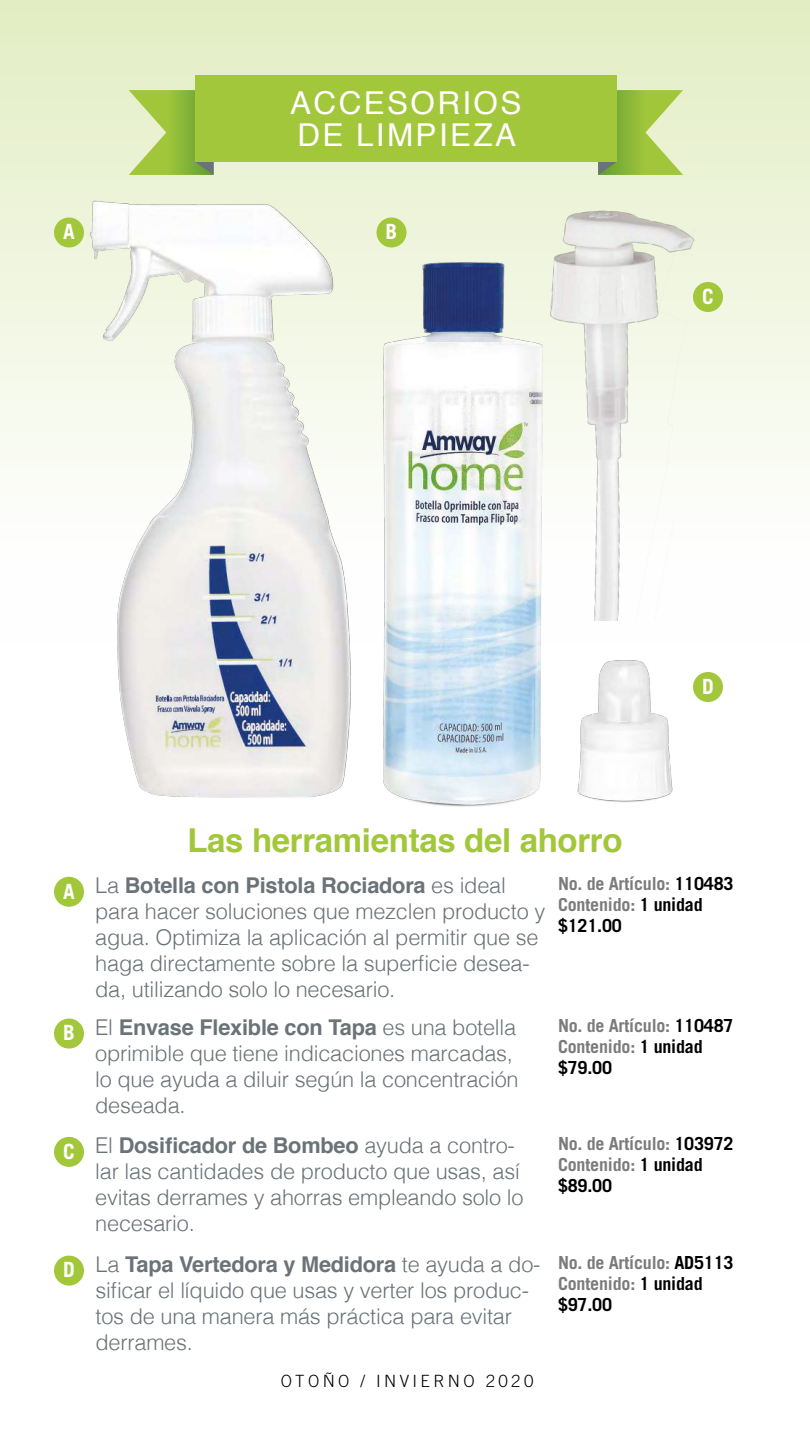
<style>
.page{position:relative;width:810px;height:1440px;background:#fff}
.page>*{position:absolute;margin:0;border:0;box-sizing:border-box;transform-origin:0 0}
.t1{font:700 33px "Helvetica";letter-spacing:-.01em;color:#a2c73b}
.t2{font:31.5px/32.2px "Helvetica";letter-spacing:.075em;color:#fff}
.t3{font:300 21.75px/26.1px "Helvetica";letter-spacing:-.01em;color:#6a7378}
.t4{font:700 21px "Trade Gothic LT Std";color:#fff}
.t5{font:700 18px/21px "Trade Gothic LT Std";letter-spacing:-.01em;color:#7c7b7b}
.t6{font:300 16.88px "Trade Gothic LT Std";letter-spacing:.2em;color:#000}
.s1{font-weight:700}
.s2{color:#000}
</style>
<div class="page">
<div style="left:0;top:1px;width:810px;height:641px;background:linear-gradient(to bottom,#e3eec4,#fff)"></div>
<img style="left:378px;top:252px;width:169px;height:555px">
<img style="left:540px;top:205px;width:156px;height:416px">
<img style="left:577px;top:660px;width:96px;height:142px">
<img style="left:70px;top:177px;width:294px;height:621px">
<div style="left:195px;top:75px;width:422px;height:87px;background:#a2c73b"></div>
<svg style="left:129px;top:90px;width:85px;height:85px"></svg>
<svg style="left:598px;top:90px;width:85px;height:85px"></svg>
<div style="left:376px;top:218px;width:30px;height:30px;background:#a2c73b;border-radius:50%"></div>
<div style="left:693px;top:282px;width:30px;height:30px;background:#a2c73b;border-radius:50%"></div>
<div style="left:693px;top:672px;width:30px;height:30px;background:#a2c73b;border-radius:50%"></div>
<div style="left:54px;top:218px;width:30px;height:30px;background:#a2c73b;border-radius:50%"></div>
<div style="left:54px;top:877px;width:30px;height:30px;background:#a2c73b;border-radius:50%"></div>
<div style="left:54px;top:1019px;width:30px;height:30px;background:#a2c73b;border-radius:50%"></div>
<div style="left:54px;top:1137px;width:30px;height:30px;background:#a2c73b;border-radius:50%"></div>
<div style="left:54px;top:1256px;width:30px;height:30px;background:#a2c73b;border-radius:50%"></div>
<p class="t4" style="left:63px;top:219px;width:13px">A</p>
<h2 class="t2" style="left:290px;top:88px;width:233px">ACCESORIOS<br>DE LIMPIEZA</h2>
<p class="t4" style="left:386px;top:219px;width:13px">B</p>
<p class="t4" style="left:702px;top:283px;width:13px">C</p>
<p class="t4" style="left:702px;top:673px;width:13px">D</p>
<p class="t4" style="left:63px;top:878px;width:13px">A</p>
<p class="t4" style="left:63px;top:1020px;width:13px">B</p>
<p class="t4" style="left:63px;top:1138px;width:13px">C</p>
<p class="t4" style="left:63px;top:1257px;width:13px">D</p>
<h1 class="t1" style="left:187px;top:814px;width:437px">Las herramientas del ahorro</h1>
<p class="t3" style="left:95px;top:871px;width:452px">La <span class="s1">Botella con Pistola Rociadora</span> es ideal para hacer soluciones que mezclen producto y agua. Optimiza la aplicación al permitir que se haga directamente sobre la superficie desea&shy;da, utilizando solo lo necesario.</p>
<p class="t3" style="left:95px;top:1013px;width:425px">El <span class="s1">Envase Flexible con Tapa</span> es una botella oprimible que tiene indicaciones marcadas, lo que ayuda a diluir según la concentración deseada.</p>
<p class="t3" style="left:95px;top:1131px;width:430px">El <span class="s1">Dosificador de Bombeo</span> ayuda a contro&shy;lar las cantidades de producto que usas, así evitas derrames y ahorras empleando solo lo necesario.</p>
<p class="t3" style="left:96px;top:1250px;width:446px">La <span class="s1">Tapa Vertedora y Medidora</span> te ayuda a do&shy;sificar el líquido que usas y verter los produc&shy;tos de una manera más práctica para evitar derrames.</p>
<p class="t6" style="left:281px;top:1371px;width:254px">OTOÑO / INVIERNO 2020</p>
<p class="t5" style="left:558px;top:873px;width:177px">No. de Artículo: <span class="s2">110483<br></span>Contenido: <span class="s2">1 unidad $121.00</span></p>
<p class="t5" style="left:558px;top:1014px;width:177px">No. de Artículo: <span class="s2">110487<br></span>Contenido: <span class="s2">1 unidad $79.00</span></p>
<p class="t5" style="left:558px;top:1133px;width:177px">No. de Artículo: <span class="s2">103972<br></span>Contenido: <span class="s2">1 unidad $89.00</span></p>
<p class="t5" style="left:558px;top:1251px;width:177px">No. de Artículo: <span class="s2">AD5113<br></span>Contenido: <span class="s2">1 unidad $97.00</span></p>
</div>
